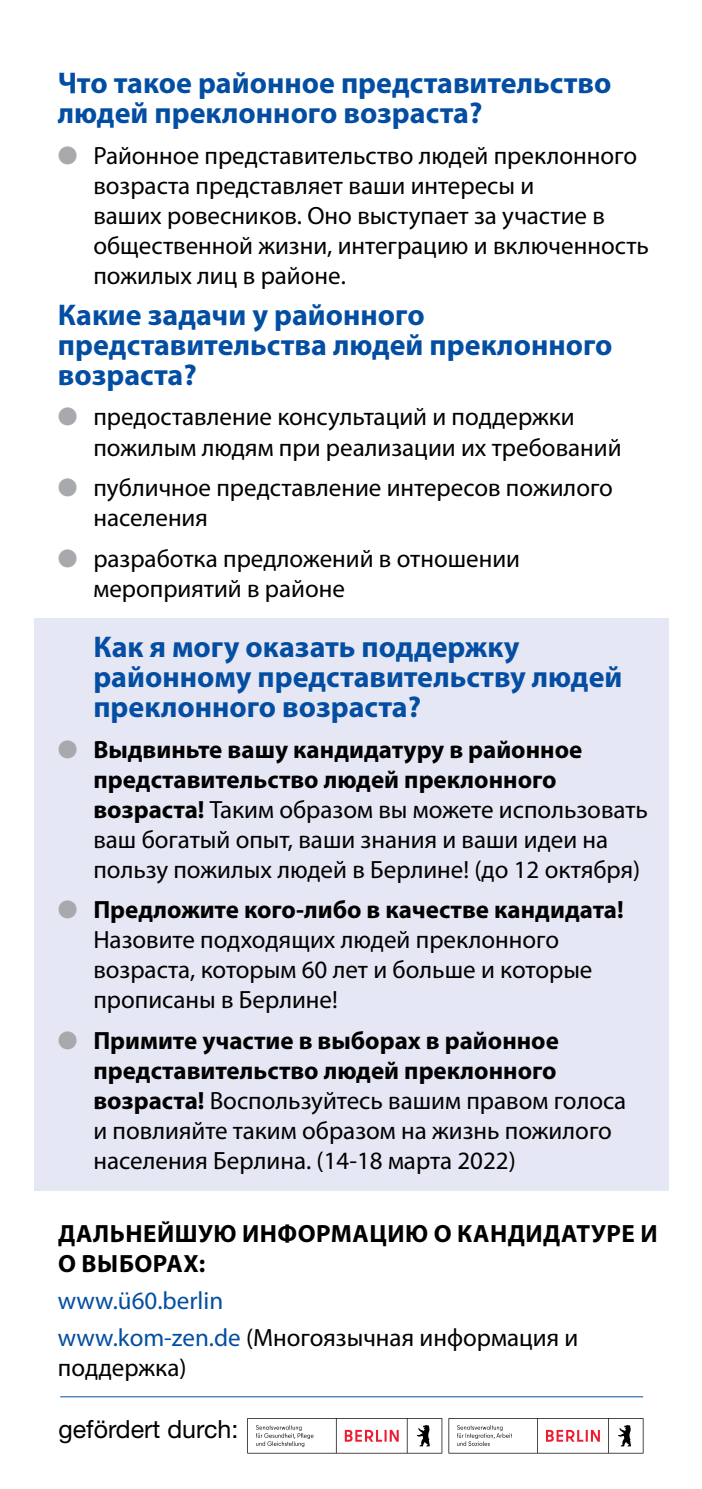
<style>
.page{position:relative;width:702px;height:1489px;background:#fff}
.page>*{position:absolute;margin:0;border:0;box-sizing:border-box;transform-origin:0 0}
.t1{font:700 30px/30px "Myriad Pro";color:#034ea2}
.t2{font:25px/30px "Myriad Pro";color:#000}
.t3{font:25px/37px "Myriad Pro";color:#034ea2}
.t4{font:700 25px/30px "Myriad Pro";letter-spacing:.02em;color:#000}
.t5{font:25px "Helvetica Neue";color:#000}
.s1{color:#a7a9ac}
.s2{font-weight:700}
.s3{color:#000}
</style>
<div class="page">
<div style="left:34px;top:618px;width:634px;height:573px;background:#e6e7f4"></div>
<svg style="left:247px;top:1418px;width:195px;height:35px"></svg>
<svg style="left:448px;top:1418px;width:195px;height:35px"></svg>
<hr style="left:60px;top:1396px;width:583px;height:1px;background:#034ea2">
<p class="t1" style="left:58px;top:69px;width:555px">Что такое районное представительство людей преклонного возраста?</p>
<p class="t2" style="left:93px;top:141px;width:557px;text-indent:-35px"><span class="s1">●</span> Районное представительство людей преклонного возраста представляет ваши интересы и<br>ваших ровесников. Оно выступает за участие в общественной жизни, интеграцию и включенность пожилых лиц в районе.</p>
<p class="t1" style="left:58px;top:300px;width:556px">Какие задачи у районного представительства людей преклонного возраста?</p>
<p class="t2" style="left:93px;top:402px;width:529px;text-indent:-35px"><span class="s1">●</span> предоставление консультаций и поддержки пожилым людям при реализации их требований</p>
<p class="t2" style="left:93px;top:473px;width:521px;text-indent:-35px"><span class="s1">●</span> публичное представление интересов пожилого населения</p>
<p class="t2" style="left:93px;top:544px;width:428px;text-indent:-35px"><span class="s1">●</span> разработка предложений в отношении мероприятий в районе</p>
<p class="t1" style="left:93px;top:632px;width:530px">Как я могу оказать поддержку районному представительству людей преклонного возраста?</p>
<p class="t2" style="left:93px;top:734px;width:556px;text-indent:-35px"><span class="s1">●</span> <span class="s2">Выдвиньте вашу кандидатуру в районное представительство людей преклонного возраста!</span> Таким образом вы можете использовать ваш богатый опыт, ваши знания и ваши идеи на пользу пожилых людей в Берлине! (до 12 октября)</p>
<p class="t2" style="left:93px;top:895px;width:532px;text-indent:-35px"><span class="s1">●</span> <span class="s2">Предложите кого-либо в качестве кандидата!<br></span>Назовите подходящих людей преклонного возраста, которым 60 лет и больше и которые прописаны в Берлине!</p>
<p class="t2" style="left:93px;top:1026px;width:534px;text-indent:-35px"><span class="s1">●</span> <span class="s2">Примите участие в выборах в районное представительство людей преклонного возраста!</span> Воспользуйтесь вашим правом голоса и повлияйте таким образом на жизнь пожилого населения Берлина. (14-18 марта 2022)</p>
<p class="t4" style="left:58px;top:1218px;width:601px">ДАЛЬНЕЙШУЮ ИНФОРМАЦИЮ О КАНДИДАТУРЕ И<br>О ВЫБОРАХ:</p>
<p class="t3" style="left:58px;top:1282px;width:522px">www.ü60.berlin<br>www.kom-zen.de <span class="s3">(Многоязычная информация и</span></p>
<p class="t2" style="left:58px;top:1352px;width:130px">поддержка)</p>
<p class="t5" style="left:58px;top:1413px;width:181px">gefördert durch:</p>
</div>
